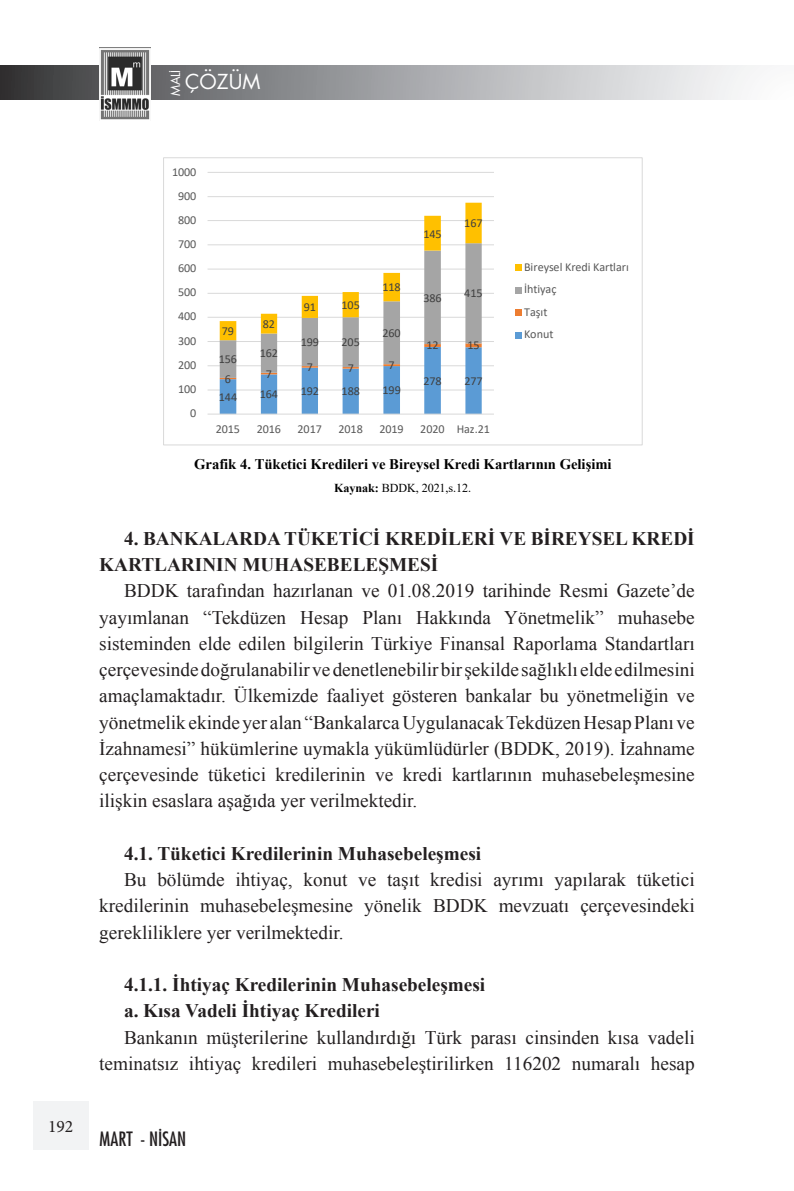
<style>
.page{position:relative;width:794px;height:1191px;background:#fff}
.page>*{position:absolute;margin:0;border:0;box-sizing:border-box;transform-origin:0 0}
.t1{font:20.12px "Futura Book Tr";color:#fff}
.t2{font:19.25px/26.2px "Times New Roman";color:#231f20;text-align:justify}
.t3{font:700 19.25px/26.2px "Times New Roman";color:#231f20}
.t4{font:19.25px "Futura Cond Nr Tr";color:#231f20}
.t5{font:17.5px "Minion Pro";color:#231f20}
.t6{font:700 14.7px/18.2px "Times New Roman";color:#000}
.t7{font:12.25px "Futura Book Tr";color:#fff}
.t8{font:12.08px/22.4px "Calibri";letter-spacing:-.005em;color:#595959}
.t9{font:12.08px "Calibri";letter-spacing:-.005em;color:#404040}
.t10{font:12.08px "Times New Roman";letter-spacing:-.005em;color:#000}
.s1{font-weight:700}
</style>
<div class="page">
<svg style="left:0;top:65px;width:756px;height:35px;background:#a1a2a4"></svg>
<img style="left:99px;top:47px;width:51px;height:73px">
<div style="left:33px;top:1101px;width:55px;height:48px;background:#f2f3f4"></div>
<hr style="left:207px;top:389px;width:287px;height:1px;background:#d9d9d9">
<hr style="left:207px;top:365px;width:287px;height:1px;background:#d9d9d9">
<hr style="left:207px;top:341px;width:287px;height:1px;background:#d9d9d9">
<hr style="left:207px;top:317px;width:287px;height:1px;background:#d9d9d9">
<hr style="left:207px;top:293px;width:287px;height:1px;background:#d9d9d9">
<hr style="left:207px;top:268px;width:287px;height:1px;background:#d9d9d9">
<hr style="left:207px;top:244px;width:287px;height:1px;background:#d9d9d9">
<hr style="left:207px;top:220px;width:287px;height:1px;background:#d9d9d9">
<hr style="left:207px;top:196px;width:287px;height:1px;background:#d9d9d9">
<hr style="left:207px;top:172px;width:287px;height:1px;background:#d9d9d9">
<svg style="left:220px;top:203px;width:262px;height:210px"></svg>
<hr style="left:207px;top:413px;width:287px;height:1px;background:#d9d9d9">
<div style="left:515px;top:264px;width:6px;height:7px;background:#ffc000"></div>
<svg style="left:515px;top:287px;width:6px;height:6px"></svg>
<div style="left:515px;top:309px;width:6px;height:7px;background:#ed7d31"></div>
<svg style="left:515px;top:332px;width:6px;height:6px"></svg>
<div style="left:163px;top:158px;width:479px;height:287px;border:1px solid #d9d9d9"></div>
<p class="t7" style="left:167px;top:96px;width:27px;rotate:-90deg">MALİ</p>
<p class="t1" style="left:185px;top:68px;width:77px">ÇÖZÜM</p>
<p class="t8" style="left:172px;top:160px;width:26px">1000</p>
<p class="t8" style="left:178px;top:184px;width:20px">900</p>
<p class="t8" style="left:178px;top:208px;width:20px">800</p>
<p class="t8" style="left:178px;top:232px;width:20px">700</p>
<p class="t8" style="left:178px;top:257px;width:20px">600</p>
<p class="t8" style="left:178px;top:281px;width:20px">500</p>
<p class="t8" style="left:178px;top:305px;width:20px">400</p>
<p class="t8" style="left:178px;top:329px;width:20px">300</p>
<p class="t8" style="left:178px;top:353px;width:20px">200</p>
<p class="t8" style="left:178px;top:377px;width:20px">100</p>
<p class="t8" style="left:190px;top:401px;width:8px">0</p>
<p class="t9" style="left:304px;top:299px;width:14px">91</p>
<p class="t9" style="left:341px;top:296px;width:20px">105</p>
<p class="t9" style="left:382px;top:279px;width:20px">118</p>
<p class="t9" style="left:423px;top:225px;width:20px">145</p>
<p class="t9" style="left:423px;top:289px;width:20px">386</p>
<p class="t9" style="left:464px;top:215px;width:20px">167</p>
<p class="t9" style="left:464px;top:285px;width:20px">415</p>
<p class="t9" style="left:263px;top:315px;width:14px">82</p>
<p class="t9" style="left:222px;top:322px;width:14px">79</p>
<p class="t9" style="left:382px;top:325px;width:20px">260</p>
<p class="t9" style="left:301px;top:333px;width:20px">199</p>
<p class="t9" style="left:341px;top:334px;width:20px">205</p>
<p class="t9" style="left:426px;top:337px;width:14px">12</p>
<p class="t9" style="left:467px;top:337px;width:14px">15</p>
<p class="t9" style="left:260px;top:345px;width:20px">162</p>
<p class="t9" style="left:219px;top:351px;width:20px">156</p>
<p class="t9" style="left:307px;top:358px;width:8px">7</p>
<p class="t9" style="left:348px;top:360px;width:8px">7</p>
<p class="t9" style="left:388px;top:357px;width:8px">7</p>
<p class="t9" style="left:266px;top:365px;width:8px">7</p>
<p class="t9" style="left:225px;top:370px;width:8px">6</p>
<p class="t9" style="left:423px;top:372px;width:20px">278</p>
<p class="t9" style="left:464px;top:372px;width:20px">277</p>
<p class="t9" style="left:219px;top:388px;width:20px">144</p>
<p class="t9" style="left:260px;top:386px;width:20px">164</p>
<p class="t9" style="left:301px;top:383px;width:20px">192</p>
<p class="t9" style="left:342px;top:383px;width:20px">188</p>
<p class="t9" style="left:382px;top:382px;width:20px">199</p>
<p class="t8" style="left:216px;top:417px;width:26px">2015</p>
<p class="t8" style="left:257px;top:417px;width:26px">2016</p>
<p class="t8" style="left:297px;top:417px;width:26px">2017</p>
<p class="t8" style="left:338px;top:417px;width:26px">2018</p>
<p class="t8" style="left:379px;top:417px;width:26px">2019</p>
<p class="t8" style="left:420px;top:417px;width:71px">2020 Haz.21</p>
<p class="t8" style="left:524px;top:255px;width:106px">Bireysel Kredi Kartları<br>İhtiyaç<br>Taşıt<br>Konut</p>
<p class="t6" style="left:194px;top:455px;width:419px">Grafik 4. Tüketici Kredileri ve Bireysel Kredi Kartlarının Gelişimi</p>
<p class="t10" style="left:334px;top:479px;width:138px"><span class="s1">Kaynak:</span> BDDK, 2021,s.12.</p>
<p class="t6" style="left:90px;top:527px;width:548px">4. BANKALARDA TÜKETİCİ KREDİLERİ VE BİREYSEL KREDİ KARTLARININ<br>MUHASEBELEŞMESİ</p>
<p class="t3" style="left:99px;top:525px;width:597px;text-indent:25px">4. BANKALARDA TÜKETİCİ KREDİLERİ VE BİREYSEL KREDİ<br>KARTLARININ MUHASEBELEŞMESİ</p>
<p class="t2" style="left:99px;top:577px;width:597px;text-indent:25px">BDDK tarafından hazırlanan ve 01.08.2019 tarihinde Resmi Gazete’de yayımlanan “Tekdüzen Hesap Planı Hakkında Yönetmelik” muhasebe sisteminden elde edilen bilgilerin Türkiye Finansal Raporlama Standartları çerçevesinde doğrulanabilir ve denetlenebilir bir şekilde sağlıklı elde edilmesini amaçlamaktadır. Ülkemizde faaliyet gösteren bankalar bu yönetmeliğin ve yönetmelik ekinde yer alan “Bankalarca Uygulanacak Tekdüzen Hesap Planı ve İzahnamesi” hükümlerine uymakla yükümlüdürler (BDDK, 2019). İzahname çerçevesinde tüketici kredilerinin ve kredi kartlarının muhasebeleşmesine ilişkin esaslara aşağıda yer verilmektedir.</p>
<p class="t3" style="left:124px;top:840px;width:359px">4.1. Tüketici Kredilerinin Muhasebeleşmesi</p>
<p class="t2" style="left:99px;top:866px;width:597px;text-indent:25px">Bu bölümde ihtiyaç, konut ve taşıt kredisi ayrımı yapılarak tüketici kredilerinin muhasebeleşmesine yönelik BDDK mevzuatı çerçevesindeki gerekliliklere yer verilmektedir.</p>
<p class="t3" style="left:124px;top:971px;width:363px">4.1.1. İhtiyaç Kredilerinin Muhasebeleşmesi</p>
<p class="t3" style="left:124px;top:997px;width:257px">a. Kısa Vadeli İhtiyaç Kredileri</p>
<p class="t2" style="left:99px;top:1023px;width:597px;text-align:right">Bankanın müşterilerine kullandırdığı Türk parası cinsinden kısa vadeli teminatsız ihtiyaç kredileri muhasebeleştirilirken 116202 numaralı hesap</p>
<p class="t6" style="left:128px;top:848px;width:276px">4.1.1. İhtiyaç Kredilerinin Muhasebeleşmesi</p>
<p class="t5" style="left:48px;top:1114px;width:27px">192</p>
<p class="t4" style="left:100px;top:1126px;width:88px">MART - NİSAN</p>
</div>
